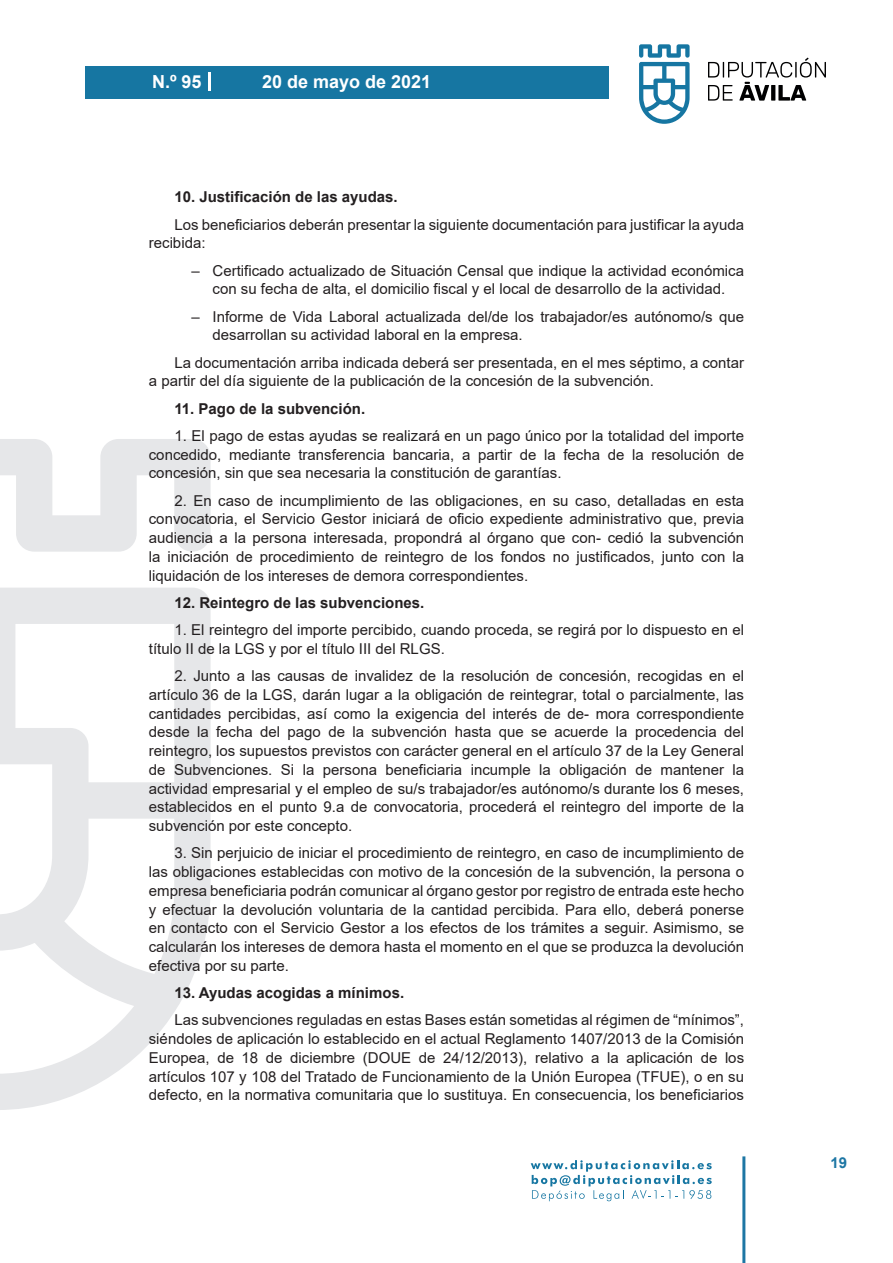
<style>
.page{position:relative;width:893px;height:1263px;background:#fff}
.page>*{position:absolute;margin:0;border:0;box-sizing:border-box;transform-origin:0 0}
.t1{font:700 18px "Arial";color:#fff}
.t2{font:15px/18.8px "Arial";color:#231f20;text-align:justify}
.t3{font:700 15px "Arial";color:#231f20}
.t4{font:700 15px "Arial";color:#1d76a4}
</style>
<div class="page">
<svg style="left:531px;top:1160px;width:181px;height:41px"></svg>
<div style="left:85px;top:66px;width:523px;height:33px;background:#1676a2"></div>
<svg style="left:639px;top:44px;width:51px;height:80px"></svg>
<svg style="left:708px;top:58px;width:118px;height:43px"></svg>
<hr style="left:742px;top:1156px;width:3px;height:107px;background:#1d76a4">
<svg style="left:208px;top:72px;width:2px;height:18px"></svg>
<svg style="left:0;top:439px;width:211px;height:671px"></svg>
<p class="t1" style="left:152px;top:69px;width:51px">N.º 95</p>
<p class="t1" style="left:262px;top:69px;width:171px">20 de mayo de 2021</p>
<p class="t3" style="left:174px;top:186px;width:225px">10. Justificación de las ayudas.</p>
<p class="t2" style="left:149px;top:215px;width:597px;text-indent:26px">Los beneficiarios deberán presentar la siguiente documentación para justificar la ayuda recibida:</p>
<p class="t2" style="left:191px;top:261px;width:554px;text-align:center">– Certificado actualizado de Situación Censal que indique la actividad económica con su fecha de alta, el domicilio fiscal y el local de desarrollo de la actividad.</p>
<p class="t2" style="left:213px;top:307px;width:533px;text-indent:-21px">– Informe de Vida Laboral actualizada del/de los trabajador/es autónomo/s que desarrollan su actividad laboral en la empresa.</p>
<p class="t2" style="left:149px;top:353px;width:597px;text-indent:26px">La documentación arriba indicada deberá ser presentada, en el mes séptimo, a contar a partir del día siguiente de la publicación de la concesión de la subvención.</p>
<p class="t3" style="left:174px;top:398px;width:192px">11. Pago de la subvención.</p>
<p class="t2" style="left:149px;top:426px;width:597px;text-indent:26px">1. El pago de estas ayudas se realizará en un pago único por la totalidad del importe concedido, mediante transferencia bancaria, a partir de la fecha de la resolución de concesión, sin que sea necesaria la constitución de garantías.</p>
<p class="t2" style="left:149px;top:491px;width:597px;text-indent:26px">2. En caso de incumplimiento de las obligaciones, en su caso, detalladas en esta convocatoria, el Servicio Gestor iniciará de oficio expediente administrativo que, previa audiencia a la persona interesada, propondrá al órgano que con- cedió la subvención la iniciación de procedimiento de reintegro de los fondos no justificados, junto con la liquidación de los intereses de demora correspondientes.</p>
<p class="t3" style="left:174px;top:592px;width:252px">12. Reintegro de las subvenciones.</p>
<p class="t2" style="left:149px;top:620px;width:597px;text-indent:26px">1. El reintegro del importe percibido, cuando proceda, se regirá por lo dispuesto en el título II de la LGS y por el título III del RLGS.</p>
<p class="t2" style="left:149px;top:666px;width:597px;text-indent:26px">2. Junto a las causas de invalidez de la resolución de concesión, recogidas en el artículo 36 de la LGS, darán lugar a la obligación de reintegrar, total o parcialmente, las cantidades percibidas, así como la exigencia del interés de de- mora correspondiente desde la fecha del pago de la subvención hasta que se acuerde la procedencia del reintegro, los supuestos previstos con carácter general en el artículo 37 de la Ley General de Subvenciones. Si la persona beneficiaria incumple la obligación de mantener la actividad empresarial y el empleo de su/s trabajador/es autónomo/s durante los 6 meses, establecidos en el punto 9.a de convocatoria, procederá el reintegro del importe de la subvención por este concepto.</p>
<p class="t2" style="left:149px;top:844px;width:597px;text-indent:26px">3. Sin perjuicio de iniciar el procedimiento de reintegro, en caso de incumplimiento de las obligaciones establecidas con motivo de la concesión de la subvención, la persona o empresa beneficiaria podrán comunicar al órgano gestor por registro de entrada este hecho y efectuar la devolución voluntaria de la cantidad percibida. Para ello, deberá ponerse en contacto con el Servicio Gestor a los efectos de los trámites a seguir. Asimismo, se calcularán los intereses de demora hasta el momento en el que se produzca la devolución efectiva por su parte.</p>
<p class="t3" style="left:174px;top:982px;width:231px">13. Ayudas acogidas a mínimos.</p>
<p class="t2" style="left:149px;top:1011px;width:597px;text-indent:26px">Las subvenciones reguladas en estas Bases están sometidas al régimen de “mínimos”, siéndoles de aplicación lo establecido en el actual Reglamento 1407/2013 de la Comisión Europea, de 18 de diciembre (DOUE de 24/12/2013), relativo a la aplicación de los artículos 107 y 108 del Tratado de Funcionamiento de la Unión Europea (TFUE), o en su defecto, en la normativa comunitaria que lo sustituya. En consecuencia, los beneficiarios</p>
<p class="t4" style="left:831px;top:1152px;width:18px">19</p>
</div>
